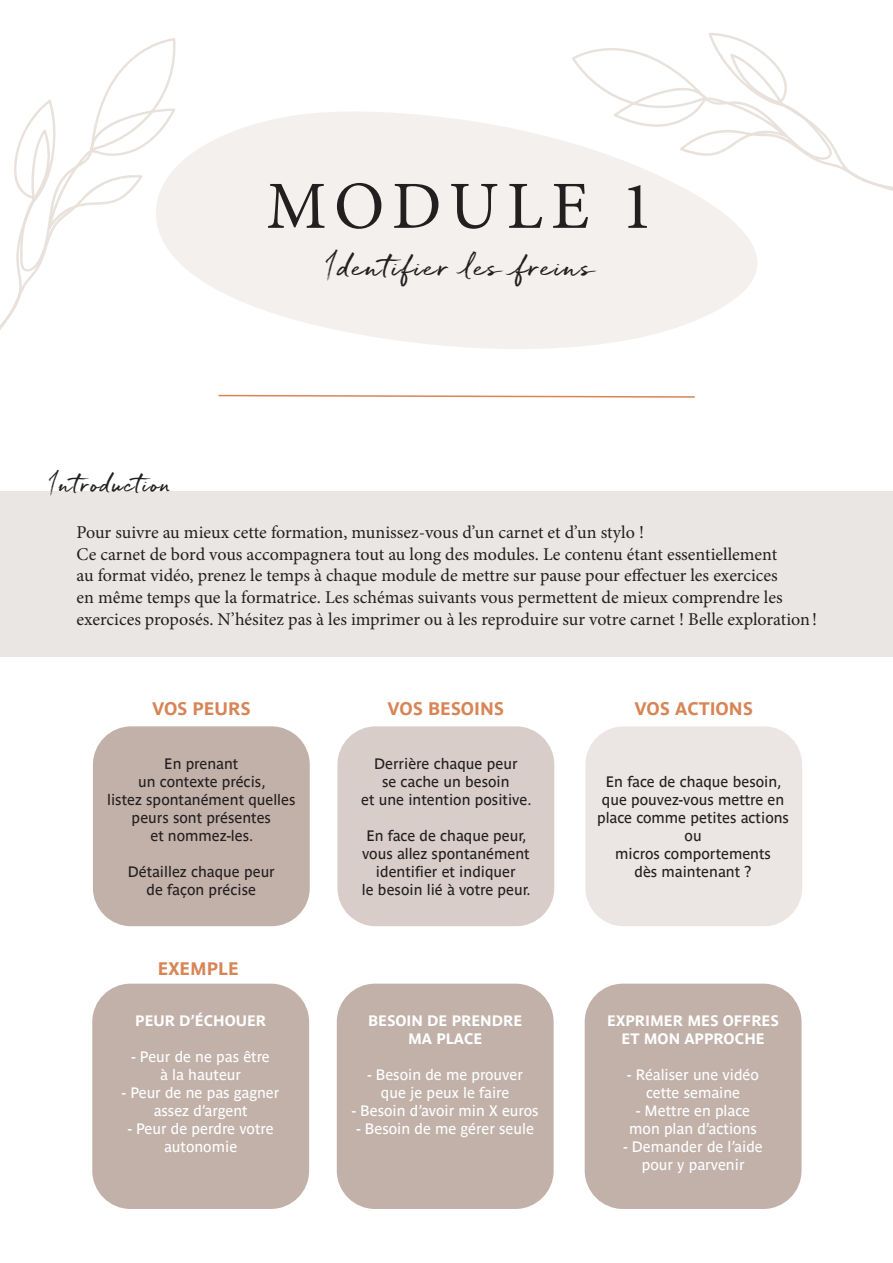
<style>
.page{position:relative;width:893px;height:1263px;background:#fff}
.page>*{position:absolute;margin:0;border:0;box-sizing:border-box;transform-origin:0 0}
.t1{font:67.5px "Minion Pro";letter-spacing:.11em;color:#231f20}
.t2{font:27px "Quickbrush";letter-spacing:.05em;color:#231f20}
.t3{font:22.5px "Quickbrush";letter-spacing:.05em;color:#231f20}
.t4{font:18px/21.6px "Minion Pro";color:#231f20}
.t5{font:700 18px "Parisine Std";color:#d78556}
.t6{font:15px/18px "Parisine Std";color:#231f20;text-align:center}
.t7{font:15px/18px "Parisine Std";color:#fff;text-align:center}
.t8{font:700 15px "Parisine Std";color:#fff}
</style>
<div class="page">
<svg style="left:177px;top:144px;width:30px;height:140px;fill:#f4f0ee"></svg>
<svg style="left:218px;top:394px;width:477px;height:4px"></svg>
<div style="left:0;top:491px;width:893px;height:166px;background:#eae6e3"></div>
<img style="left:0;top:38px;width:177px;height:292px">
<svg style="left:572px;top:57px;width:170px;height:173px;background:#f5f1ef"></svg>
<img style="left:573px;top:33px;width:320px;height:171px">
<div style="left:93px;top:726px;width:217px;height:200px;background:#c2b1a9;border-radius:38px"></div>
<div style="left:337px;top:726px;width:217px;height:200px;background:#d8cdc8;border-radius:38px"></div>
<div style="left:585px;top:726px;width:217px;height:200px;background:#ebe6e3;border-radius:38px"></div>
<div style="left:92px;top:984px;width:217px;height:225px;background:#c2b1a9;border-radius:38px"></div>
<div style="left:337px;top:984px;width:217px;height:225px;background:#c2b1a9;border-radius:38px"></div>
<div style="left:585px;top:984px;width:216px;height:225px;background:#c2b1a9;border-radius:38px"></div>
<p class="t3" style="left:49px;top:470px;width:125px">Introduction</p>
<p class="t1" style="left:266px;top:161px;width:389px">MODULE 1</p>
<p class="t2" style="left:326px;top:250px;width:268px">Identifier les freins</p>
<p class="t4" style="left:77px;top:522px;width:569px">Pour suivre au mieux cette formation, munissez-vous d’un carnet et d’un stylo !</p>
<p class="t4" style="left:77px;top:543px;width:742px">Ce carnet de bord vous accompagnera tout au long des modules. Le contenu étant essentiellement<br>au format vidéo, prenez le temps à chaque module de mettre sur pause pour effectuer les exercices<br>en même temps que la formatrice. Les schémas suivants vous permettent de mieux comprendre les exercices proposés. N’hésitez pas à les imprimer ou à les reproduire sur votre carnet ! Belle exploration!</p>
<p class="t5" style="left:152px;top:698px;width:100px">VOS PEURS</p>
<p class="t6" style="left:164px;top:755px;width:76px">En prenant</p>
<p class="t6" style="left:138px;top:773px;width:129px">un contexte précis,</p>
<p class="t6" style="left:107px;top:791px;width:190px">listez spontanément quelles peurs sont présentes</p>
<p class="t6" style="left:150px;top:827px;width:104px">et nommez-les.</p>
<p class="t6" style="left:128px;top:863px;width:149px">Détaillez chaque peur</p>
<p class="t6" style="left:147px;top:881px;width:111px">de façon précise</p>
<p class="t5" style="left:158px;top:958px;width:82px">EXEMPLE</p>
<p class="t8" style="left:135px;top:1012px;width:133px">PEUR D’ÉCHOUER</p>
<p class="t7" style="left:131px;top:1048px;width:140px">- Peur de ne pas être</p>
<p class="t7" style="left:160px;top:1066px;width:82px">à la hauteur</p>
<p class="t7" style="left:122px;top:1084px;width:159px">- Peur de ne pas gagner</p>
<p class="t7" style="left:154px;top:1102px;width:95px">assez d’argent</p>
<p class="t7" style="left:128px;top:1120px;width:147px">- Peur de perdre votre autonomie</p>
<p class="t5" style="left:387px;top:698px;width:118px">VOS BESOINS</p>
<p class="t6" style="left:374px;top:755px;width:145px">Derrière chaque peur</p>
<p class="t6" style="left:382px;top:773px;width:129px">se cache un besoin</p>
<p class="t6" style="left:361px;top:791px;width:172px">et une intention positive.</p>
<p class="t6" style="left:366px;top:827px;width:162px">En face de chaque peur,</p>
<p class="t6" style="left:362px;top:845px;width:169px">vous allez spontanément identifier et indiquer</p>
<p class="t6" style="left:362px;top:881px;width:170px">le besoin lié à votre peur.</p>
<p class="t8" style="left:368px;top:1012px;width:156px">BESOIN DE PRENDRE</p>
<p class="t8" style="left:408px;top:1030px;width:76px">MA PLACE</p>
<p class="t7" style="left:367px;top:1066px;width:157px">- Besoin de me prouver</p>
<p class="t7" style="left:381px;top:1084px;width:130px">que je peux le faire</p>
<p class="t7" style="left:352px;top:1102px;width:188px">- Besoin d’avoir min X euros</p>
<p class="t7" style="left:356px;top:1120px;width:179px">- Besoin de me gérer seule</p>
<p class="t5" style="left:635px;top:698px;width:120px">VOS ACTIONS</p>
<p class="t6" style="left:606px;top:773px;width:177px">En face de chaque besoin,</p>
<p class="t6" style="left:597px;top:791px;width:193px">que pouvez-vous mettre en place comme petites actions ou</p>
<p class="t6" style="left:615px;top:845px;width:157px">micros comportements</p>
<p class="t6" style="left:634px;top:863px;width:119px">dès maintenant ?</p>
<p class="t8" style="left:607px;top:1012px;width:173px">EXPRIMER MES OFFRES</p>
<p class="t8" style="left:621px;top:1030px;width:145px">ET MON APPROCHE</p>
<p class="t7" style="left:627px;top:1066px;width:133px">- Réaliser une vidéo</p>
<p class="t7" style="left:646px;top:1084px;width:96px">cette semaine</p>
<p class="t7" style="left:636px;top:1102px;width:115px">- Mettre en place</p>
<p class="t7" style="left:629px;top:1120px;width:129px">mon plan d’actions</p>
<p class="t7" style="left:623px;top:1138px;width:141px">- Demander de l’aide</p>
<p class="t7" style="left:642px;top:1156px;width:104px">pour y parvenir</p>
</div>
